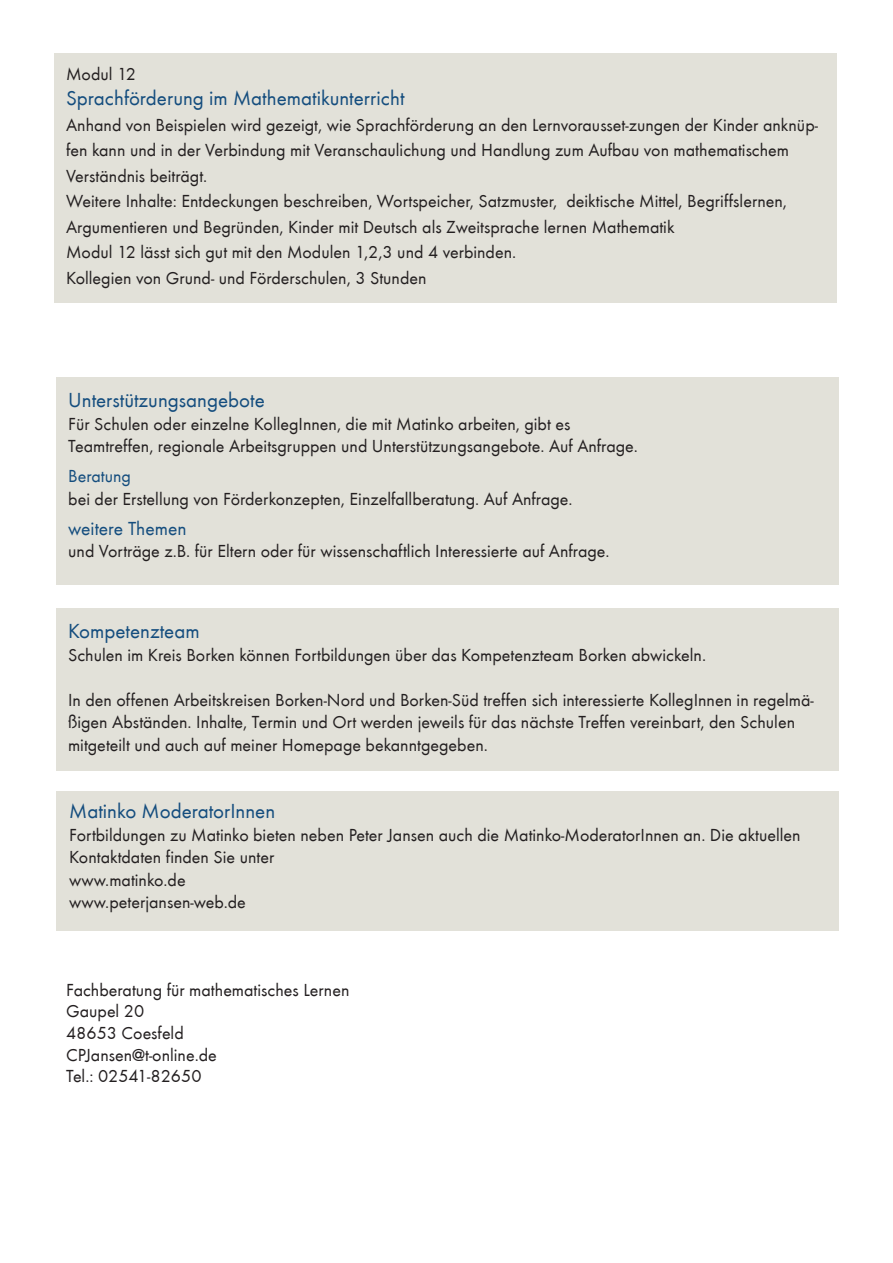
<style>
.page{position:relative;width:893px;height:1263px;background:#fff}
.page>*{position:absolute;margin:0;border:0;box-sizing:border-box;transform-origin:0 0}
.t1{font:21px "Futura T";color:#144d7e}
.t2{font:19.5px "Futura T";color:#144d7e}
.t3{font:18px/25.5px "Futura T";color:#231f20}
.t4{font:18px "Futura T";color:#144d7e}
</style>
<div class="page">
<div style="left:54px;top:53px;width:783px;height:249px;background:#e2e1d9"></div>
<div style="left:57px;top:377px;width:782px;height:208px;background:#e2e1d9"></div>
<div style="left:56px;top:609px;width:783px;height:162px;background:#e2e1d9"></div>
<div style="left:56px;top:791px;width:783px;height:140px;background:#e2e1d9"></div>
<p class="t3" style="left:66px;top:61px;width:71px">Modul 12</p>
<p class="t1" style="left:66px;top:86px;width:340px">Sprachförderung im Mathematikunterricht</p>
<p class="t3" style="left:66px;top:112px;width:753px">Anhand von Beispielen wird gezeigt, wie Sprachförderung an den Lernvorausset-zungen der Kinder anknüp&shy;fen kann und in der Verbindung mit Veranschaulichung und Handlung zum Aufbau von mathematischem<br>Verständnis beiträgt.</p>
<p class="t3" style="left:66px;top:188px;width:722px">Weitere Inhalte: Entdeckungen beschreiben, Wortspeicher, Satzmuster, deiktische Mittel, Begriffslernen,<br>Argumentieren und Begründen, Kinder mit Deutsch als Zweitsprache lernen Mathematik</p>
<p class="t3" style="left:66px;top:239px;width:452px">Modul 12 lässt sich gut mit den Modulen 1,2,3 und 4 verbinden.</p>
<p class="t3" style="left:66px;top:265px;width:362px">Kollegien von Grund- und Förderschulen, 3 Stunden</p>
<p class="t1" style="left:68px;top:388px;width:198px">Unterstützungsangebote</p>
<p class="t3" style="left:68px;top:411px;width:504px">Für Schulen oder einzelne KollegInnen, die mit Matinko arbeiten, gibt es</p>
<p class="t3" style="left:68px;top:433px;width:571px">Teamtreffen, regionale Arbeitsgruppen und Unterstützungsangebote. Auf Anfrage.</p>
<p class="t4" style="left:68px;top:465px;width:64px">Beratung</p>
<p class="t3" style="left:68px;top:486px;width:506px">bei der Erstellung von Förderkonzepten, Einzelfallberatung. Auf Anfrage.</p>
<p class="t2" style="left:68px;top:517px;width:120px">weitere Themen</p>
<p class="t3" style="left:68px;top:538px;width:543px">und Vorträge z.B. für Eltern oder für wissenschaftlich Interessierte auf Anfrage.</p>
<p class="t1" style="left:68px;top:619px;width:133px">Kompetenzteam</p>
<p class="t3" style="left:68px;top:642px;width:639px">Schulen im Kreis Borken können Fortbildungen über das Kompetenzteam Borken abwickeln.</p>
<p class="t3" style="left:68px;top:689px;width:747px;line-height:22.5px">In den offenen Arbeitskreisen Borken-Nord und Borken-Süd treffen sich interessierte KollegInnen in regelmä&shy;ßigen Abständen. Inhalte, Termin und Ort werden jeweils für das nächste Treffen vereinbart, den Schulen mitgeteilt und auch auf meiner Homepage bekanntgegeben.</p>
<p class="t1" style="left:69px;top:799px;width:207px">Matinko ModeratorInnen</p>
<p class="t3" style="left:69px;top:822px;width:733px">Fortbildungen zu Matinko bieten neben Peter Jansen auch die Matinko-ModeratorInnen an. Die aktuellen</p>
<p class="t3" style="left:69px;top:844px;width:207px">Kontaktdaten finden Sie unter</p>
<p class="t3" style="left:69px;top:867px;width:118px">www.matinko.de</p>
<p class="t3" style="left:69px;top:889px;width:178px">www.peterjansen-web.de</p>
<p class="t3" style="left:66px;top:977px;width:285px">Fachberatung für mathematisches Lernen</p>
<p class="t3" style="left:66px;top:998px;width:80px">Gaupel 20</p>
<p class="t3" style="left:66px;top:1020px;width:119px">48653 Coesfeld</p>
<p class="t3" style="left:66px;top:1042px;width:152px">CPJansen@t-online.de</p>
<p class="t3" style="left:66px;top:1063px;width:137px">Tel.: 02541-82650</p>
</div>
